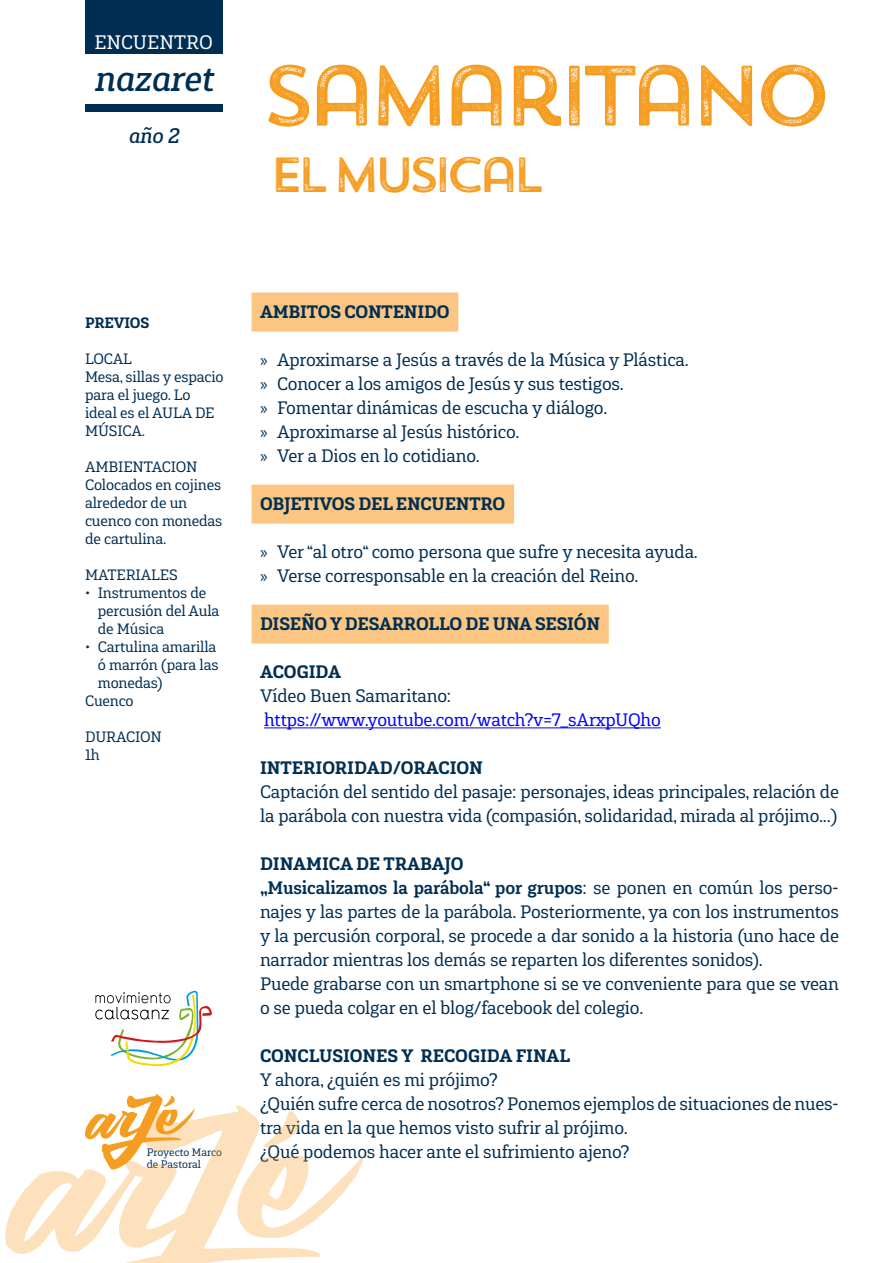
<style>
.page{position:relative;width:893px;height:1263px;background:#fff}
.page>*{position:absolute;margin:0;border:0;box-sizing:border-box;transform-origin:0 0}
.t1{font:85.2px "Trend Rough Sans One";letter-spacing:-.14em;color:#f59d21}
.t2{font:49.05px "Trend Rough Sans One";letter-spacing:-.16em;color:#f59d21}
.t3{font:italic 500 36px "Gaspo Slab";color:#002e52}
.t4{font:italic 500 21px "Gaspo Slab";color:#002e52}
.t5{font:19.5px "Gaspo Slab";color:#fff}
.t6{font:18px/24px "Gaspo Slab";letter-spacing:-.01em;color:#002e52}
.t7{font:900 18px "Gaspo Slab";letter-spacing:-.01em;color:#002e52}
.t8{font:18px "Gaspo Slab";letter-spacing:-.01em;color:#00f}
.t9{font:15px/18px "Gaspo Slab";letter-spacing:-.01em;color:#002e52}
.t10{font:900 15px "Gaspo Slab";letter-spacing:-.01em;color:#002e52}
.t11{font:10.8px/11.4px "Gaspo Slab";color:#002e52}
.s1{font-family:"Myriad Pro"}
.s2{font-weight:900}
.s3{font-weight:700}
</style>
<div class="page">
<div style="left:252px;top:292px;width:206px;height:39px;background:#fbc683"></div>
<div style="left:252px;top:484px;width:262px;height:39px;background:#fbc683"></div>
<div style="left:252px;top:604px;width:357px;height:39px;background:#fbc683"></div>
<hr style="left:264px;top:727px;width:397px;height:1px;background:#00f">
<div style="left:85px;top:1px;width:137px;height:53px;background:#002e52"></div>
<div style="left:85px;top:104px;width:137px;height:8px;background:#002e52"></div>
<svg style="left:126px;top:1094px;width:49px;height:11px"></svg>
<svg style="left:5px;top:1105px;width:360px;height:158px"></svg>
<svg style="left:95px;top:990px;width:117px;height:76px"></svg>
<p class="t5" style="left:94px;top:30px;width:120px">ENCUENTRO</p>
<h3 class="t3" style="left:94px;top:55px;width:121px">nazaret</h3>
<p class="t4" style="left:128px;top:122px;width:52px">año 2</p>
<h1 class="t1" style="left:260px;top:41px;width:575px">SAMARITANO</h1>
<h2 class="t2" style="left:269px;top:143px;width:277px">EL MUSICAL</h2>
<p class="t10" style="left:85px;top:313px;width:66px">PREVIOS</p>
<p class="t9" style="left:85px;top:350px;width:140px">LOCAL<br>Mesa, sillas y espacio para el juego. Lo ideal es el AULA DE<br>MÚSICA.</p>
<p class="t9" style="left:85px;top:458px;width:139px">AMBIENTACION<br>Colocados en cojines alrededor de un cuenco con monedas de cartulina.</p>
<p class="t9" style="left:85px;top:566px;width:94px">MATERIALES</p>
<p class="t9" style="left:98px;top:584px;width:123px;text-indent:-13px">• Instrumentos de percusión del Aula de Música</p>
<p class="t9" style="left:85px;top:638px;width:133px">• Cartulina amarilla</p>
<p class="t9" style="left:98px;top:656px;width:122px">ó marrón (para las</p>
<p class="t9" style="left:98px;top:674px;width:66px">monedas)</p>
<p class="t9" style="left:85px;top:692px;width:50px">Cuenco</p>
<p class="t9" style="left:85px;top:728px;width:78px">DURACION<br>1h</p>
<p class="t11" style="left:147px;top:1147px;width:77px">Proyecto Marco de Pastoral</p>
<p class="t7" style="left:260px;top:300px;width:191px">AMBITOS CONTENIDO</p>
<p class="t6" style="left:260px;top:348px;width:430px"><span class="s1">»</span> Aproximarse a Jesús a través de la Música y Plástica. <span class="s1">»</span> Conocer a los amigos de Jesús y sus testigos.<br><span class="s1">»</span> Fomentar dinámicas de escucha y diálogo.<br><span class="s1">»</span> Aproximarse al Jesús histórico.<br><span class="s1">»</span> Ver a Dios en lo cotidiano.</p>
<p class="t7" style="left:260px;top:492px;width:247px">OBJETIVOS DEL ENCUENTRO</p>
<p class="t6" style="left:260px;top:540px;width:439px"><span class="s1">»</span> Ver “al otro“ como persona que sufre y necesita ayuda. <span class="s1">»</span> Verse corresponsable en la creación del Reino.</p>
<p class="t7" style="left:260px;top:612px;width:342px">DISEÑO Y DESARROLLO DE UNA SESIÓN</p>
<p class="t7" style="left:260px;top:660px;width:83px">ACOGIDA</p>
<p class="t6" style="left:260px;top:684px;width:193px">Vídeo Buen Samaritano:</p>
<p class="t8" style="left:264px;top:708px;width:398px">https://www.youtube.com/watch?v=7_sArxpUQho</p>
<p class="t7" style="left:260px;top:756px;width:224px">INTERIORIDAD/ORACION</p>
<p class="t6" style="left:260px;top:780px;width:580px">Captación del sentido del pasaje: personajes, ideas principales, relación de la parábola con nuestra vida (compasión, solidaridad, mirada al prójimo...)</p>
<p class="t6" style="left:260px;top:852px;width:580px"><span class="s2">DINAMICA DE TRABAJO<br></span><span class="s3">„Musicalizamos la parábola“ por grupos</span>: se ponen en común los perso&shy;najes y las partes de la parábola. Posteriormente, ya con los instrumentos y la percusión corporal, se procede a dar sonido a la historia (uno hace de narrador mientras los demás se reparten los diferentes sonidos).<br>Puede grabarse con un smartphone si se ve conveniente para que se vean o se pueda colgar en el blog/facebook del colegio.</p>
<p class="t7" style="left:260px;top:1044px;width:312px">CONCLUSIONES Y RECOGIDA FINAL</p>
<p class="t6" style="left:260px;top:1068px;width:580px">Y ahora, ¿quién es mi prójimo?<br>¿Quién sufre cerca de nosotros? Ponemos ejemplos de situaciones de nues&shy;tra vida en la que hemos visto sufrir al prójimo.<br>¿Qué podemos hacer ante el sufrimiento ajeno?</p>
</div>
